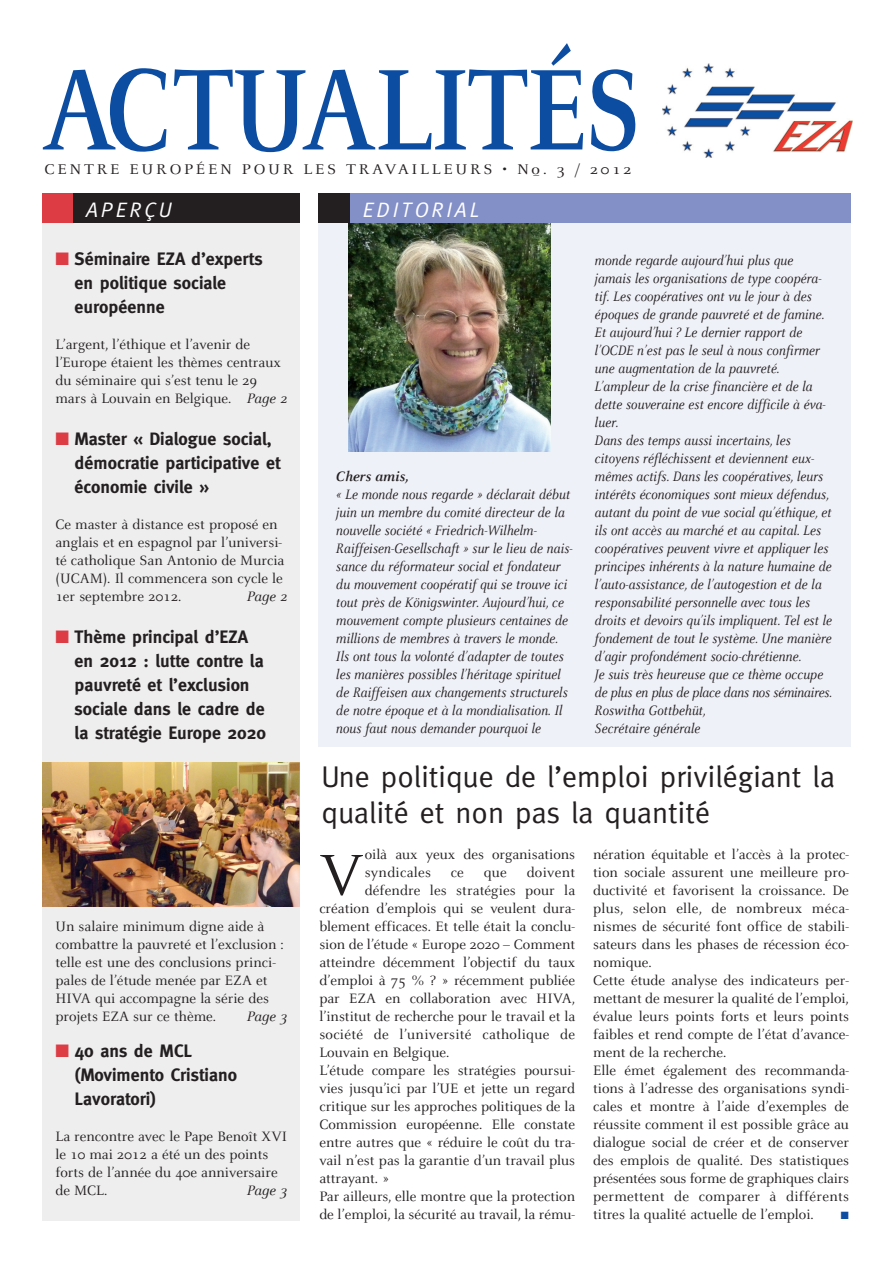
<style>
.page{position:relative;width:893px;height:1263px;background:#fff}
.page>*{position:absolute;margin:0;border:0;box-sizing:border-box;transform-origin:0 0}
.t1{font:700 126.9px "Celeste";letter-spacing:-.03em;color:#0d4da1;scale:.84 1}
.t2{font:63.45px "Celeste";color:#231f20}
.t3{font:30px/36px "Meta";color:#231f20}
.t4{font:italic 21px "Meta";letter-spacing:.14em;color:#fff}
.t5{font:700 18px/24px "Meta";color:#231f20}
.t6{font:15.45px "Celeste";letter-spacing:.155em;color:#231f20;scale:1.09 1}
.t7{font:15px/18px "Celeste";color:#231f20}
.t8{font:italic 15px/18px "Celeste";color:#231f20;scale:.9 1}
.t9{font:15px "Celeste";letter-spacing:.02em;color:#231f20}
.t10{font:italic 15px "Celeste";color:#231f20}
.t11{font:italic 700 15px "Celeste";color:#231f20}
.t12{font:10.5px "Zapf Dingbats";color:#0d4da1}
.s1{color:#dd3c45}
.s2{font-style:italic}
</style>
<div class="page">
<div style="left:318px;top:213px;width:532px;height:534px;background:#eff1f8"></div>
<div style="left:43px;top:195px;width:257px;height:1025px;background:#eeeeef"></div>
<div style="left:43px;top:194px;width:257px;height:29px;background:#231f20"></div>
<div style="left:43px;top:193px;width:30px;height:30px;background:#dd3c45"></div>
<img style="left:662px;top:63px;width:190px;height:94px">
<img style="left:349px;top:223px;width:202px;height:228px">
<div style="left:319px;top:193px;width:531px;height:30px;background:#838fc7"></div>
<div style="left:318px;top:193px;width:31px;height:30px;background:#231f20"></div>
<img style="left:43px;top:763px;width:257px;height:143px">
<h1 class="t1" style="left:41px;top:31px;width:713px">ACTUALITÉS</h1>
<p class="t6" style="left:45px;top:159px;width:173px">CENTRE EUROPÉEN</p>
<p class="t6" style="left:242px;top:159px;width:49px">POUR</p>
<p class="t6" style="left:303px;top:159px;width:303px">LES TRAVAILLEURS • No_. 3 / 2012</p>
<h3 class="t4" style="left:86px;top:197px;width:87px">APERÇU</h3>
<p class="t5" style="left:75px;top:246px;width:190px;text-indent:-19px"><span class="s1">■</span> Séminaire EZA d’experts en politique sociale européenne</p>
<p class="t7" style="left:55px;top:334px;width:233px">L’argent, l’éthique et l’avenir de l’Europe étaient les thèmes centraux du séminaire qui s’est tenu le 29 mars à Louvain en Belgique. <span class="s2">Page 2</span></p>
<p class="t5" style="left:75px;top:426px;width:207px;text-indent:-19px"><span class="s1">■</span> Master « Dialogue social, démocratie participative et économie civile »</p>
<p class="t7" style="left:55px;top:514px;width:230px">Ce master à distance est proposé en anglais et en espagnol par l’universi&shy;té catholique San Antonio de Murcia (UCAM). Il commencera son cycle le<br>1er septembre 2012.</p>
<p class="t10" style="left:247px;top:587px;width:42px">Page 2</p>
<p class="t5" style="left:75px;top:624px;width:193px;text-indent:-19px"><span class="s1">■</span> Thème principal d’EZA en 2012 : lutte contre la pauvreté et l’exclusion sociale dans le cadre de la stratégie Europe 2020</p>
<p class="t7" style="left:55px;top:916px;width:230px">Un salaire minimum digne aide à combattre la pauvreté et l’exclusion : telle est une des conclusions princi&shy;pales de l’étude menée par EZA et<br>HIVA qui accompagne la série des projets EZA sur ce thème.</p>
<p class="t10" style="left:247px;top:1007px;width:42px">Page 3</p>
<p class="t5" style="left:75px;top:1038px;width:164px;text-indent:-19px"><span class="s1">■</span> 40 ans de MCL (Movimento Cristiano<br>Lavoratori)</p>
<p class="t7" style="left:55px;top:1126px;width:233px">La rencontre avec le Pape Benoît XVI le 10 mai 2012 a été un des points forts de l’année du 40e anniversaire de MCL.</p>
<p class="t10" style="left:247px;top:1181px;width:42px">Page 3</p>
<h3 class="t4" style="left:363px;top:197px;width:118px">EDITORIAL</h3>
<p class="t11" style="left:336px;top:467px;width:74px">Chers amis,</p>
<p class="t8" style="left:336px;top:484px;width:264px">« Le monde nous regarde » déclarait début juin un membre du comité directeur de la nouvelle société « Friedrich-Wilhelm-Raiffeisen-Gesellschaft » sur le lieu de nais&shy;sance du réformateur social et fondateur du mouvement coopératif qui se trouve ici tout près de Königswinter. Aujourd’hui, ce mouvement compte plusieurs centaines de millions de membres à travers le monde.<br>Ils ont tous la volonté d’adapter de toutes les manières possibles l’héritage spirituel de Raiffeisen aux changements structurels de notre époque et à la mondialisation. Il nous faut nous demander pourquoi le</p>
<p class="t8" style="left:595px;top:250px;width:265px">monde regarde aujourd’hui plus que jamais les organisations de type coopéra&shy;tif. Les coopératives ont vu le jour à des époques de grande pauvreté et de famine.<br>Et aujourd’hui ? Le dernier rapport de l’OCDE n’est pas le seul à nous confirmer une augmentation de la pauvreté.<br>L’ampleur de la crise financière et de la dette souveraine est encore difficile à éva&shy;luer.<br>Dans des temps aussi incertains, les citoyens réfléchissent et deviennent eux&shy;mêmes actifs. Dans les coopératives, leurs intérêts économiques sont mieux défendus, autant du point de vue social qu’éthique, et ils ont accès au marché et au capital. Les coopératives peuvent vivre et appliquer les principes inhérents à la nature humaine de l’auto-assistance, de l’autogestion et de la responsabilité personnelle avec tous les droits et devoirs qu’ils impliquent. Tel est le fondement de tout le système. Une manière d’agir profondément socio-chrétienne.<br>Je suis très heureuse que ce thème occupe de plus en plus de place dans nos séminaires.<br>Roswitha Gottbehüt,<br>Secrétaire générale</p>
<h3 class="t3" style="left:322px;top:758px;width:515px">Une politique de l’emploi privilégiant la qualité et non pas la quantité</h3>
<h2 class="t2" style="left:319px;top:836px;width:45px">V</h2>
<p class="t7" style="left:365px;top:844px;width:212px">oilà aux yeux des organisations syndicales</p>
<p class="t7" style="left:451px;top:862px;width:15px">ce</p>
<p class="t7" style="left:484px;top:862px;width:25px">que</p>
<p class="t9" style="left:527px;top:863px;width:50px">doivent</p>
<p class="t7" style="left:365px;top:880px;width:212px">défendre les stratégies pour la</p>
<p class="t7" style="left:319px;top:898px;width:257px">création d’emplois qui se veulent dura-</p>
<p class="t7" style="left:319px;top:916px;width:257px">blement efficaces. Et telle était la conclu-</p>
<p class="t7" style="left:319px;top:934px;width:257px">sion de l’étude « Europe 2020 – Comment</p>
<p class="t7" style="left:319px;top:952px;width:257px">atteindre décemment l’objectif du taux</p>
<p class="t7" style="left:319px;top:970px;width:257px">d’emploi à 75 % ? » récemment publiée</p>
<p class="t7" style="left:319px;top:988px;width:257px">par EZA en collaboration avec HIVA,</p>
<p class="t7" style="left:319px;top:1006px;width:257px">l’institut de recherche pour le travail et la</p>
<p class="t9" style="left:319px;top:1025px;width:257px">société de l’université catholique de</p>
<p class="t7" style="left:319px;top:1042px;width:131px">Louvain en Belgique.</p>
<p class="t7" style="left:319px;top:1060px;width:257px">L’étude compare les stratégies poursui-</p>
<p class="t7" style="left:319px;top:1078px;width:257px">vies jusqu’ici par l’UE et jette un regard</p>
<p class="t7" style="left:319px;top:1096px;width:257px">critique sur les approches politiques de la</p>
<p class="t7" style="left:319px;top:1114px;width:257px">Commission européenne. Elle constate</p>
<p class="t7" style="left:319px;top:1132px;width:257px">entre autres que « réduire le coût du tra-</p>
<p class="t7" style="left:319px;top:1150px;width:257px">vail n’est pas la garantie d’un travail plus</p>
<p class="t7" style="left:319px;top:1168px;width:72px">attrayant. »</p>
<p class="t7" style="left:319px;top:1186px;width:257px">Par ailleurs, elle montre que la protection</p>
<p class="t7" style="left:319px;top:1204px;width:257px">de l’emploi, la sécurité au travail, la rému-</p>
<p class="t7" style="left:593px;top:844px;width:257px">nération équitable et l’accès à la protec&shy;tion sociale assurent une meilleure pro&shy;ductivité et favorisent la croissance. De plus, selon elle, de nombreux méca&shy;nismes de sécurité font office de stabili&shy;sateurs dans les phases de récession éco&shy;nomique.<br>Cette étude analyse des indicateurs per&shy;mettant de mesurer la qualité de l’emploi, évalue leurs points forts et leurs points faibles et rend compte de l’état d’avance&shy;ment de la recherche.<br>Elle émet également des recommanda&shy;tions à l’adresse des organisations syndi&shy;cales et montre à l’aide d’exemples de réussite comment il est possible grâce au dialogue social de créer et de conserver des emplois de qualité. Des statistiques présentées sous forme de graphiques clairs permettent de comparer à différents titres la qualité actuelle de l’emploi.</p>
<p class="t12" style="left:841px;top:1209px;width:9px">■</p>
</div>
